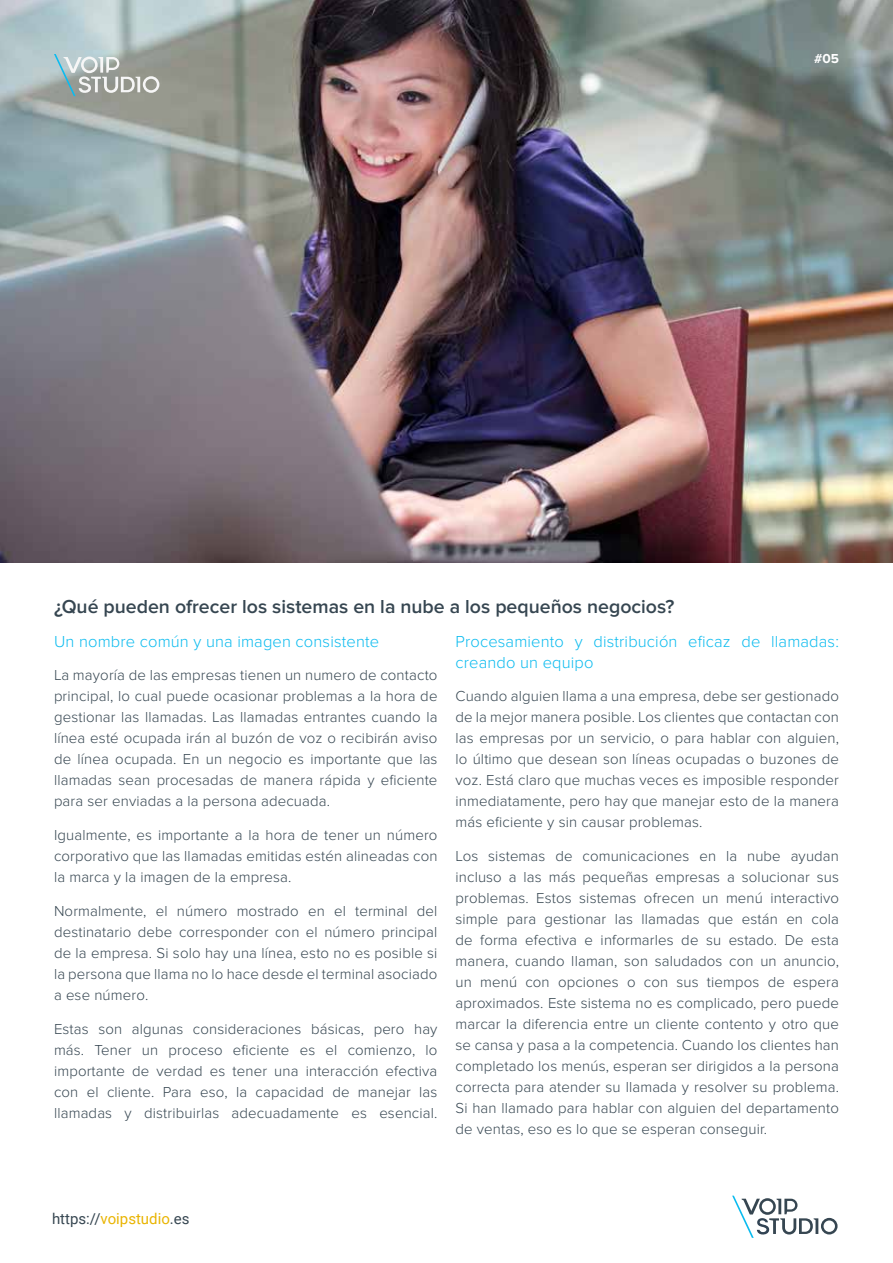
<style>
.page{position:relative;width:893px;height:1263px;background:#fff}
.page>*{position:absolute;margin:0;border:0;box-sizing:border-box;transform-origin:0 0}
.t1{font:600 19.5px "Proxima Nova";color:#364651}
.t2{font:300 16.5px/21px "Proxima Nova";letter-spacing:.01em;color:#0bbbef}
.t3{font:300 15px/21px "Proxima Nova";letter-spacing:.01em;color:#364651;text-align:justify}
.t4{font:15px "Roboto";color:#364651}
.t5{font:700 13.5px "Proxima Nova";color:#fff}
.s1{color:#e9b400}
</style>
<div class="page">
<img style="left:0;top:0;width:893px;height:562px">
<svg style="left:732px;top:1196px;width:105px;height:42px"></svg>
<svg style="left:54px;top:54px;width:105px;height:42px;background:#abb4b0"></svg>
<p class="t5" style="left:814px;top:51px;width:26px">#05</p>
<h1 class="t1" style="left:54px;top:595px;width:622px">¿Qué pueden ofrecer los sistemas en la nube a los pequeños negocios?</h1>
<p class="t2" style="left:54px;top:631px;width:327px">Un nombre común y una imagen consistente</p>
<p class="t3" style="left:54px;top:665px;width:385px">La mayoría de las empresas tienen un numero de contacto principal, lo cual puede ocasionar problemas a la hora de gestionar las llamadas. Las llamadas entrantes cuando la línea esté ocupada irán al buzón de voz o recibirán aviso de línea ocupada. En un negocio es importante que las llamadas sean procesadas de manera rápida y eficiente para ser enviadas a la persona adecuada.</p>
<p class="t3" style="left:54px;top:825px;width:385px">Igualmente, es importante a la hora de tener un número corporativo que las llamadas emitidas estén alineadas con la marca y la imagen de la empresa.</p>
<p class="t3" style="left:54px;top:901px;width:385px">Normalmente, el número mostrado en el terminal del destinatario debe corresponder con el número principal de la empresa. Si solo hay una línea, esto no es posible si la persona que llama no lo hace desde el terminal asociado a ese número.</p>
<p class="t3" style="left:54px;top:1018px;width:385px">Estas son algunas consideraciones básicas, pero hay más. Tener un proceso eficiente es el comienzo, lo importante de verdad es tener una interacción efectiva con el cliente. Para eso, la capacidad de manejar las llamadas y distribuirlas adecuadamente es esencial.</p>
<p class="t2" style="left:455px;top:631px;width:385px">Procesamiento y distribución eficaz de llamadas: creando un equipo</p>
<p class="t3" style="left:455px;top:686px;width:385px">Cuando alguien llama a una empresa, debe ser gestionado de la mejor manera posible. Los clientes que contactan con las empresas por un servicio, o para hablar con alguien, lo último que desean son líneas ocupadas o buzones de voz. Está claro que muchas veces es imposible responder inmediatamente, pero hay que manejar esto de la manera más eficiente y sin causar problemas.</p>
<p class="t3" style="left:455px;top:846px;width:385px">Los sistemas de comunicaciones en la nube ayudan incluso a las más pequeñas empresas a solucionar sus problemas. Estos sistemas ofrecen un menú interactivo simple para gestionar las llamadas que están en cola de forma efectiva e informarles de su estado. De esta manera, cuando llaman, son saludados con un anuncio, un menú con opciones o con sus tiempos de espera aproximados. Este sistema no es complicado, pero puede marcar la diferencia entre un cliente contento y otro que se cansa y pasa a la competencia. Cuando los clientes han completado los menús, esperan ser dirigidos a la persona correcta para atender su llamada y resolver su problema.<br>Si han llamado para hablar con alguien del departamento de ventas, eso es lo que se esperan conseguir.</p>
<p class="t4" style="left:52px;top:1208px;width:139px">https://<span class="s1">voipstudio</span>.es</p>
</div>
